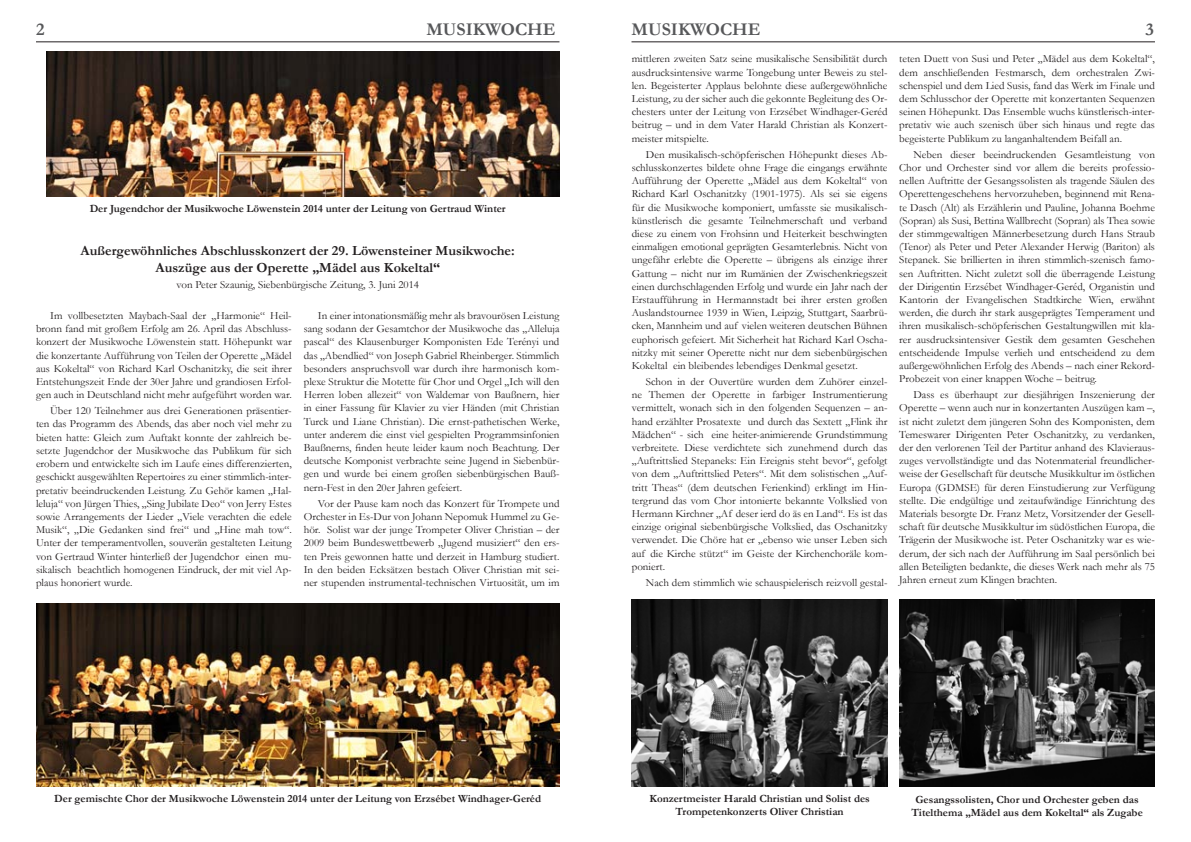
<style>
.page{position:relative;width:1191px;height:842px;background:#fff}
.page>*{position:absolute;margin:0;border:0;box-sizing:border-box;transform-origin:0 0}
.t1{font:700 18px "Garamond";color:#57585a}
.t2{font:700 14px "Garamond";color:#231f20}
.t3{font:11px/13.2px "Garamond";color:#231f20;text-align:justify}
.t4{font:700 11px/13.2px "Garamond";color:#231f20;text-align:center}
</style>
<div class="page">
<hr style="left:36px;top:41px;width:523px;height:1px;background:#231f20">
<hr style="left:631px;top:41px;width:524px;height:1px;background:#231f20">
<img style="left:36px;top:604px;width:523px;height:182px">
<img style="left:46px;top:52px;width:513px;height:145px">
<img style="left:632px;top:600px;width:255px;height:186px">
<img style="left:899px;top:600px;width:256px;height:186px">
<p class="t1" style="left:36px;top:19px;width:10px">2</p>
<p class="t1" style="left:426px;top:19px;width:131px">MUSIKWOCHE</p>
<p class="t1" style="left:631px;top:19px;width:131px">MUSIKWOCHE</p>
<p class="t1" style="left:1145px;top:19px;width:10px">3</p>
<p class="t4" style="left:90px;top:202px;width:417px">Der Jugendchor der Musikwoche Löwenstein 2014 unter der Leitung von Gertraud Winter</p>
<p class="t2" style="left:81px;top:242px;width:436px">Außergewöhnliches Abschlusskonzert der 29. Löwensteiner Musikwoche:</p>
<p class="t2" style="left:155px;top:259px;width:286px">Auszüge aus der Operette „Mädel aus Kokeltal“</p>
<p class="t3" style="left:176px;top:277px;width:244px">von Peter Szaunig, Siebenbürgische Zeitung, 3. Juni 2014</p>
<p class="t3" style="left:304px;top:309px;width:257px;text-indent:14px">In einer intonationsmäßig mehr als bravourösen Leistung sang sodann der Gesamtchor der Musikwoche das „Alleluja pascal“ des Klausenburger Komponisten Ede Terényi und das „Abendlied“ von Joseph Gabriel Rheinberger. Stimmlich besonders anspruchsvoll war durch ihre harmonisch kom&shy;plexe Struktur die Motette für Chor und Orgel „Ich will den Herren loben allezeit“ von Waldemar von Baußnern, hier in einer Fassung für Klavier zu vier Händen (mit Christian Turck und Liane Christian). Die ernst-pathetischen Werke, unter anderem die einst viel gespielten Programmsinfonien Baußnerns, finden heute leider kaum noch Beachtung. Der deutsche Komponist verbrachte seine Jugend in Siebenbür&shy;gen und wurde bei einem großen siebenbürgischen Bauß&shy;nern-Fest in den 20er Jahren gefeiert.</p>
<p class="t3" style="left:304px;top:496px;width:257px;text-indent:14px">Vor der Pause kam noch das Konzert für Trompete und Orchester in Es-Dur von Johann Nepomuk Hummel zu Ge&shy;hör. Solist war der junge Trompeter Oliver Christian – der 2009 beim Bundeswettbewerb „Jugend musiziert“ den ers&shy;ten Preis gewonnen hatte und derzeit in Hamburg studiert.<br>In den beiden Ecksätzen bestach Oliver Christian mit sei&shy;ner stupenden instrumental-technischen Virtuosität, um im</p>
<p class="t3" style="left:36px;top:309px;width:257px;text-indent:14px">Im vollbesetzten Maybach-Saal der „Harmonie“ Heil&shy;bronn fand mit großem Erfolg am 26. April das Abschluss&shy;konzert der Musikwoche Löwenstein statt. Höhepunkt war die konzertante Aufführung von Teilen der Operette „Mädel aus Kokeltal“ von Richard Karl Oschanitzky, die seit ihrer Entstehungszeit Ende der 30er Jahre und grandiosen Erfol&shy;gen auch in Deutschland nicht mehr aufgeführt worden war.</p>
<p class="t3" style="left:36px;top:404px;width:257px;text-indent:14px">Über 120 Teilnehmer aus drei Generationen präsentier&shy;ten das Programm des Abends, das aber noch viel mehr zu bieten hatte: Gleich zum Auftakt konnte der zahlreich be&shy;setzte Jugendchor der Musikwoche das Publikum für sich erobern und entwickelte sich im Laufe eines differenzierten, geschickt ausgewählten Repertoires zu einer stimmlich-inter&shy;pretativ beeindruckenden Leistung. Zu Gehör kamen „Hal&shy;leluja“ von Jürgen Thies, „Sing Jubilate Deo“ von Jerry Estes sowie Arrangements der Lieder „Viele verachten die edele Musik“, „Die Gedanken sind frei“ und „Hine mah tow“.<br>Unter der temperamentvollen, souverän gestalteten Leitung von Gertraud Winter hinterließ der Jugendchor einen mu&shy;sikalisch beachtlich homogenen Eindruck, der mit viel Ap&shy;plaus honoriert wurde.</p>
<p class="t3" style="left:632px;top:52px;width:257px">mittleren zweiten Satz seine musikalische Sensibilität durch ausdrucksintensive warme Tongebung unter Beweis zu stel&shy;len. Begeisterter Applaus belohnte diese außergewöhnliche Leistung, zu der sicher auch die gekonnte Begleitung des Or&shy;chesters unter der Leitung von Erzsébet Windhager-Geréd beitrug – und in dem Vater Harald Christian als Konzert&shy;meister mitspielte.</p>
<p class="t3" style="left:632px;top:148px;width:257px;text-indent:14px">Den musikalisch-schöpferischen Höhepunkt dieses Ab&shy;schlusskonzertes bildete ohne Frage die eingangs erwähnte Aufführung der Operette „Mädel aus dem Kokeltal“ von Richard Karl Oschanitzky (1901-1975). Als sei sie eigens für die Musikwoche komponiert, umfasste sie musikalisch&shy;künstlerisch die gesamte Teilnehmerschaft und verband diese zu einem von Frohsinn und Heiterkeit beschwingten einmaligen emotional geprägten Gesamterlebnis. Nicht von ungefähr erlebte die Operette – übrigens als einzige ihrer Gattung – nicht nur im Rumänien der Zwischenkriegszeit einen durchschlagenden Erfolg und wurde ein Jahr nach der Erstaufführung in Hermannstadt bei ihrer ersten großen Auslandstournee 1939 in Wien, Leipzig, Stuttgart, Saarbrü&shy;cken, Mannheim und auf vielen weiteren deutschen Bühnen euphorisch gefeiert. Mit Sicherheit hat Richard Karl Oscha&shy;nitzky mit seiner Operette nicht nur dem siebenbürgischen Kokeltal ein bleibendes lebendiges Denkmal gesetzt.</p>
<p class="t3" style="left:632px;top:375px;width:257px;text-indent:14px">Schon in der Ouvertüre wurden dem Zuhörer einzel&shy;ne Themen der Operette in farbiger Instrumentierung vermittelt, wonach sich in den folgenden Sequenzen – an&shy;hand erzählter Prosatexte und durch das Sextett „Flink ihr Mädchen“ - sich eine heiter-animierende Grundstimmung verbreitete. Diese verdichtete sich zunehmend durch das „Auftrittslied Stepaneks: Ein Ereignis steht bevor“, gefolgt von dem „Auftrittslied Peters“. Mit dem solistischen „Auf&shy;tritt Theas“ (dem deutschen Ferienkind) erklingt im Hin&shy;tergrund das vom Chor intonierte bekannte Volkslied von Hermann Kirchner „Af deser ierd do äs en Land“. Es ist das einzige original siebenbürgische Volkslied, das Oschanitzky verwendet. Die Chöre hat er „ebenso wie unser Leben sich auf die Kirche stützt“ im Geiste der Kirchenchoräle kom&shy;poniert.</p>
<p class="t3" style="left:646px;top:576px;width:243px">Nach dem stimmlich wie schauspielerisch reizvoll gestal-</p>
<p class="t3" style="left:899px;top:52px;width:257px">teten Duett von Susi und Peter „Mädel aus dem Kokeltal“, dem anschließenden Festmarsch, dem orchestralen Zwi&shy;schenspiel und dem Lied Susis, fand das Werk im Finale und dem Schlusschor der Operette mit konzertanten Sequenzen seinen Höhepunkt. Das Ensemble wuchs künstlerisch-inter&shy;pretativ wie auch szenisch über sich hinaus und regte das begeisterte Publikum zu langanhaltendem Beifall an.</p>
<p class="t3" style="left:899px;top:148px;width:257px;text-indent:14px">Neben dieser beeindruckenden Gesamtleistung von Chor und Orchester sind vor allem die bereits professio&shy;nellen Auftritte der Gesangssolisten als tragende Säulen des Operettengeschehens hervorzuheben, beginnend mit Rena&shy;te Dasch (Alt) als Erzählerin und Pauline, Johanna Boehme (Sopran) als Susi, Bettina Wallbrecht (Sopran) als Thea sowie der stimmgewaltigen Männerbesetzung durch Hans Straub (Tenor) als Peter und Peter Alexander Herwig (Bariton) als Stepanek. Sie brillierten in ihren stimmlich-szenisch famo&shy;sen Auftritten. Nicht zuletzt soll die überragende Leistung der Dirigentin Erzsébet Windhager-Geréd, Organistin und Kantorin der Evangelischen Stadtkirche Wien, erwähnt werden, die durch ihr stark ausgeprägtes Temperament und ihren musikalisch-schöpferischen Gestaltungwillen mit kla&shy;rer ausdrucksintensiver Gestik dem gesamten Geschehen entscheidende Impulse verlieh und entscheidend zu dem außergewöhnlichen Erfolg des Abends – nach einer Rekord-Probezeit von einer knappen Woche – beitrug.</p>
<p class="t3" style="left:899px;top:388px;width:257px;text-indent:14px">Dass es überhaupt zur diesjährigen Inszenierung der Operette – wenn auch nur in konzertanten Auszügen kam –, ist nicht zuletzt dem jüngeren Sohn des Komponisten, dem Temeswarer Dirigenten Peter Oschanitzky, zu verdanken, der den verlorenen Teil der Partitur anhand des Klavieraus&shy;zuges vervollständigte und das Notenmaterial freundlicher&shy;weise der Gesellschaft für deutsche Musikkultur im östlichen Europa (GDMSE) für deren Einstudierung zur Verfügung stellte. Die endgültige und zeitaufwändige Einrichtung des Materials besorgte Dr. Franz Metz, Vorsitzender der Gesell&shy;schaft für deutsche Musikkultur im südöstlichen Europa, die Trägerin der Musikwoche ist. Peter Oschanitzky war es wie&shy;derum, der sich nach der Aufführung im Saal persönlich bei allen Beteiligten bedankte, die dieses Werk nach mehr als 75<br>Jahren erneut zum Klingen brachten.</p>
<p class="t4" style="left:54px;top:792px;width:488px">Der gemischte Chor der Musikwoche Löwenstein 2014 unter der Leitung von Erzsébet Windhager-Geréd</p>
<p class="t4" style="left:649px;top:792px;width:222px">Konzertmeister Harald Christian und Solist des<br>Trompetenkonzerts Oliver Christian</p>
<p class="t4" style="left:911px;top:792px;width:233px">Gesangssolisten, Chor und Orchester geben das<br>Titelthema „Mädel aus dem Kokeltal“ als Zugabe</p>
</div>
